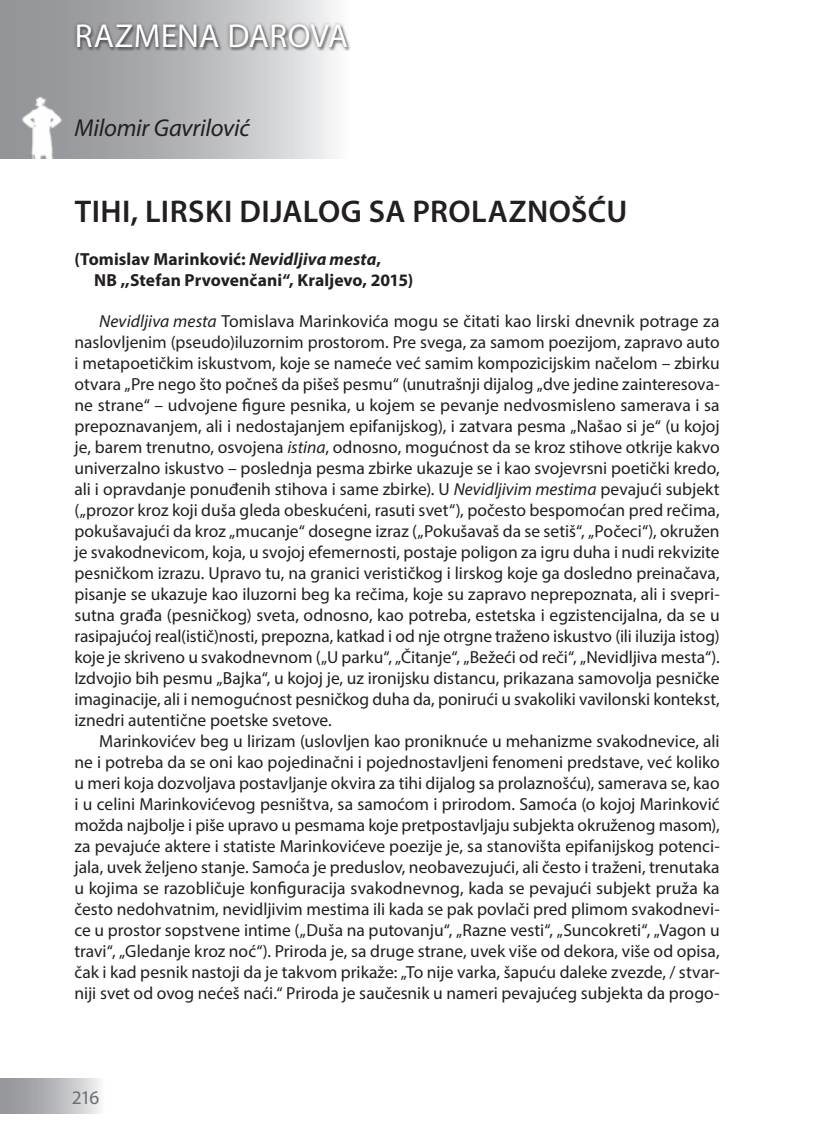
<style>
.page{position:relative;width:819px;height:1141px;background:#fff}
.page>*{position:absolute;margin:0;border:0;box-sizing:border-box;transform-origin:0 0}
.t1{font:33.25px "Myriad Pro";letter-spacing:.005em;color:#fff}
.NASLOV{font:600 31.5px "Myriad Pro";letter-spacing:.015em;color:#231f20}
.Autor{font:italic 24.5px "Myriad Pro";letter-spacing:-.01em;color:#231f20}
.numeracija_strane{font:19.25px "Myriad Pro";color:#6c6d70}
.GLAVNI_TXT{font:17.5px/21px "Myriad Pro";color:#231f20;text-align:justify}
.Naslov_mali_levi{font:700 17.5px/21px "Myriad Pro";letter-spacing:.005em;color:#231f20}
.s1{font-style:italic}
</style>
<div class="page">
<div style="left:0;top:1079px;width:104px;height:35px;background:linear-gradient(to right,#87898d,#ebeced)"></div>
<svg style="left:0;top:0;width:334px;height:159px;background:#b4b5b8"></svg>
<div style="left:73px;top:20px;width:278px;height:31px;background:#231f20;opacity:.5"></div>
<img style="left:20px;top:95px;width:44px;height:64px">
<p class="t1" style="left:75px;top:15px;width:275px">RAZMENA DAROVA</p>
<p class="Autor" style="left:74px;top:113px;width:177px">Milomir Gavrilović</p>
<p class="NASLOV" style="left:75px;top:191px;width:554px">TIHI, LIRSKI DIJALOG SA PROLAZNOŠĆU</p>
<p class="Naslov_mali_levi" style="left:94px;top:248px;width:320px;text-indent:-20px">(Tomislav Marinković: <span class="s1">Nevidlјiva mesta</span>,<br>NB ,,Stefan Prvovenčani“, Kralјevo, 2015)</p>
<p class="GLAVNI_TXT" style="left:74px;top:311px;width:646px;text-indent:25px"><span class="s1">Nevidlјiva mesta</span> Tomislava Marinkovića mogu se čitati kao lirski dnevnik potrage za naslovlјenim (pseudo)iluzornim prostorom. Pre svega, za samom poezijom, zapravo auto i metapoetičkim iskustvom, koje se nameće već samim kompozicijskim načelom – zbirku otvara „Pre nego što počneš da pišeš pesmu“ (unutrašnji dijalog „dve jedine zainteresova&shy;ne strane“ – udvojene figure pesnika, u kojem se pevanje nedvosmisleno samerava i sa prepoznavanjem, ali i nedostajanjem epifanijskog), i zatvara pesma „Našao si je“ (u kojoj je, barem trenutno, osvojena <span class="s1">istina</span>, odnosno, mogućnost da se kroz stihove otkrije kakvo univerzalno iskustvo – poslednja pesma zbirke ukazuje se i kao svojevrsni poetički kredo, ali i opravdanje ponuđenih stihova i same zbirke). U <span class="s1">Nevidlјivim mestima</span> pevajući subjekt („prozor kroz koji duša gleda obeskućeni, rasuti svet“), počesto bespomoćan pred rečima, pokušavajući da kroz „mucanje“ dosegne izraz („Pokušavaš da se setiš“, „Počeci“), okružen je svakodnevicom, koja, u svojoj efemernosti, postaje poligon za igru duha i nudi rekvizite pesničkom izrazu. Upravo tu, na granici verističkog i lirskog koje ga dosledno preinačava, pisanje se ukazuje kao iluzorni beg ka rečima, koje su zapravo neprepoznata, ali i svepri&shy;sutna građa (pesničkog) sveta, odnosno, kao potreba, estetska i egzistencijalna, da se u rasipajućoj real(istič)nosti, prepozna, katkad i od nje otrgne traženo iskustvo (ili iluzija istog) koje je skriveno u svakodnevnom („U parku“, „Čitanje“, „Bežeći od reči“, „Nevidlјiva mesta“).<br>Izdvojio bih pesmu „Bajka“, u kojoj je, uz ironijsku distancu, prikazana samovolјa pesničke imaginacije, ali i nemogućnost pesničkog duha da, ponirući u svakoliki vavilonski kontekst, iznedri autentične poetske svetove.</p>
<p class="GLAVNI_TXT" style="left:74px;top:731px;width:646px;text-indent:25px">Marinkovićev beg u lirizam (uslovlјen kao proniknuće u mehanizme svakodnevice, ali ne i potreba da se oni kao pojedinačni i pojednostavlјeni fenomeni predstave, već koliko u meri koja dozvolјava postavlјanje okvira za tihi dijalog sa prolaznošću), samerava se, kao i u celini Marinkovićevog pesništva, sa samoćom i prirodom. Samoća (o kojoj Marinković možda najbolјe i piše upravo u pesmama koje pretpostavljaju subjekta okruženog masom), za pevajuće aktere i statiste Marinkovićeve poezije je, sa stanovišta epifanijskog potenci&shy;jala, uvek želјeno stanje. Samoća je preduslov, neobavezujući, ali često i traženi, trenutaka u kojima se razobličuje konfiguracija svakodnevnog, kada se pevajući subjekt pruža ka često nedohvatnim, nevidlјivim mestima ili kada se pak povlači pred plimom svakodnevi&shy;ce u prostor sopstvene intime („Duša na putovanju“, „Razne vesti“, „Suncokreti“, „Vagon u travi“, „Gledanje kroz noć“). Priroda je, sa druge strane, uvek više od dekora, više od opisa, čak i kad pesnik nastoji da je takvom prikaže: „To nije varka, šapuću daleke zvezde, / stvar&shy;niji svet od ovog nećeš naći.“ Priroda je saučesnik u nameri pevajućeg subjekta da progo-</p>
<p class="numeracija_strane" style="left:72px;top:1085px;width:29px">216</p>
</div>
